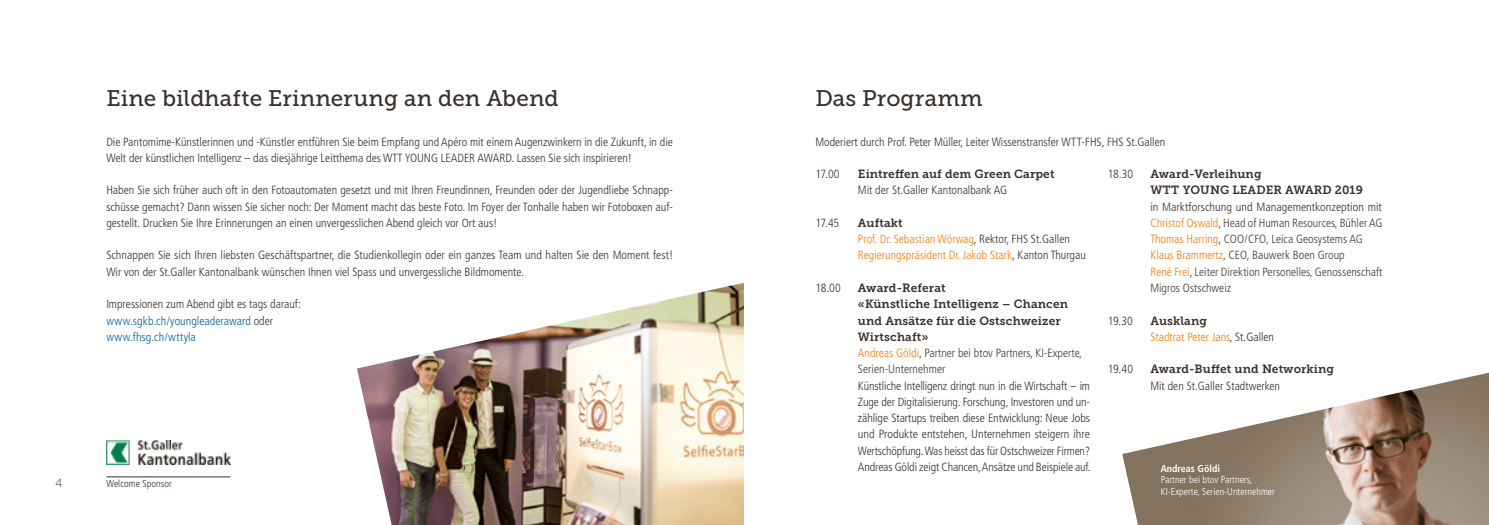
<style>
.page{position:relative;width:1489px;height:525px;background:#fff}
.page>*{position:absolute;margin:0;border:0;box-sizing:border-box;transform-origin:0 0}
.t1{font:22.5px "Museo Slab 500";letter-spacing:.005em;color:#3a302b}
.t2{font:300 condensed 11.88px/16.2px "Frutiger";color:#3a302b;text-align:justify}
.t3{font:300 condensed 11.88px/16.2px "Frutiger";color:#4a3831}
.t4{font:11.88px/16.2px "Museo Slab 700";letter-spacing:.01em;color:#3a302b}
.t5{font:300 condensed 11.88px/16.2px "Frutiger";color:#ef7c0c}
.t6{font:300 condensed 11.88px/16.2px "Frutiger";color:#005e9b}
.t7{font:11.88px "Museo Slab 100";color:#3a302b}
.t8{font:300 condensed 10px/11.2px "Frutiger";color:#fff}
.t9{font:300 condensed 10px "Frutiger";letter-spacing:.005em;color:#3a302b}
.t10{font:700 condensed 10px "Frutiger";color:#fff}
.s1{color:#3a302b}
.s2{color:#ef7c0c}
</style>
<div class="page">
<img style="left:357px;top:282px;width:387px;height:242px">
<img style="left:1122px;top:373px;width:366px;height:151px">
<img style="left:106px;top:440px;width:125px;height:24px">
<hr style="left:106px;top:476px;width:124px;height:1px;background:#3a302b">
<h1 class="t1" style="left:106px;top:85px;width:454px">Eine bildhafte Erinnerung an den Abend</h1>
<p class="t2" style="left:106px;top:133px;width:568px">Die Pantomime-Künstlerinnen und -Künstler entführen Sie beim Empfang und Apéro mit einem Augenzwinkern in die Zukunft, in die<br>Welt der künstlichen Intelligenz – das diesjährige Leitthema des WTT YOUNG LEADER AWARD. Lassen Sie sich inspirieren!</p>
<p class="t2" style="left:106px;top:182px;width:568px">Haben Sie sich früher auch oft in den Fotoautomaten gesetzt und mit Ihren Freundinnen, Freunden oder der Jugendliebe Schnapp&shy;schüsse gemacht? Dann wissen Sie sicher noch: Der Moment macht das beste Foto. Im Foyer der Tonhalle haben wir Fotoboxen auf&shy;gestellt. Drucken Sie Ihre Erinnerungen an einen unvergesslichen Abend gleich vor Ort aus!</p>
<p class="t2" style="left:106px;top:247px;width:568px">Schnappen Sie sich Ihren liebsten Geschäftspartner, die Studienkollegin oder ein ganzes Team und halten Sie den Moment fest!<br>Wir von der St.Galler Kantonalbank wünschen Ihnen viel Spass und unvergessliche Bildmomente.</p>
<p class="t6" style="left:106px;top:296px;width:196px"><span class="s1">Impressionen zum Abend gibt es tags darauf: </span>www.sgkb.ch/youngleaderaward <span class="s1">oder </span>www.fhsg.ch/wttyla</p>
<p class="t7" style="left:56px;top:476px;width:8px">4</p>
<p class="t9" style="left:106px;top:478px;width:67px">Welcome Sponsor</p>
<h1 class="t1" style="left:815px;top:85px;width:169px">Das Programm</h1>
<p class="t2" style="left:815px;top:133px;width:351px">Moderiert durch Prof. Peter Müller, Leiter Wissenstransfer WTT-FHS, FHS St.Gallen</p>
<p class="t2" style="left:815px;top:166px;width:26px">17.00</p>
<p class="t4" style="left:857px;top:166px;width:198px">Eintreffen auf dem Green Carpet</p>
<p class="t2" style="left:857px;top:182px;width:151px">Mit der St.Galler Kantonalbank AG</p>
<p class="t2" style="left:815px;top:215px;width:25px">17.45</p>
<p class="t4" style="left:857px;top:215px;width:46px">Auftakt</p>
<p class="t5" style="left:857px;top:231px;width:229px">Prof. Dr. Sebastian Wörwag<span class="s1">, Rektor, FHS St.Gallen<br></span>Regierungspräsident Dr. Jakob Stark<span class="s1">, Kanton Thurgau</span></p>
<p class="t2" style="left:815px;top:280px;width:27px">18.00</p>
<p class="t4" style="left:857px;top:280px;width:212px">Award-Referat<br>«Künstliche Intelligenz – Chancen und Ansätze für die Ostschweizer<br>Wirtschaft»</p>
<p class="t3" style="left:857px;top:345px;width:226px"><span class="s2">Andreas Göldi</span><span class="s1">,</span> Partner bei btov Partners, KI-Experte,<br>Serien-Unternehmer</p>
<p class="t2" style="left:857px;top:377px;width:234px">Künstliche Intelligenz dringt nun in die Wirtschaft – im Zuge der Digitalisierung. Forschung, Investoren und un&shy;zählige Startups treiben diese Entwicklung: Neue Jobs und Produkte entstehen, Unternehmen steigern ihre Wertschöpfung. Was heisst das für Ostschweizer Firmen?<br>Andreas Göldi zeigt Chancen, Ansätze und Beispiele auf.</p>
<p class="t2" style="left:1107px;top:166px;width:27px">18.30</p>
<p class="t4" style="left:1150px;top:166px;width:214px">Award-Verleihung<br>WTT YOUNG LEADER AWARD 2019</p>
<p class="t3" style="left:1150px;top:198px;width:234px"><span class="s1">in Marktforschung und Managementkonzeption mit </span><span class="s2">Christof Oswald</span>, Head of Human Resources, Bühler AG <span class="s2">Thomas Harring</span>, COO/CFO, Leica Geosystems AG <span class="s2">Klaus Brammertz</span>, CEO, Bauwerk Boen Group<br><span class="s2">René Frei</span>, Leiter Direktion Personelles, Genossenschaft Migros Ostschweiz</p>
<p class="t2" style="left:1107px;top:312px;width:26px">19.30</p>
<p class="t4" style="left:1150px;top:312px;width:58px">Ausklang</p>
<p class="t5" style="left:1150px;top:328px;width:125px">Stadtrat Peter Jans<span class="s1">, St.Gallen</span></p>
<p class="t2" style="left:1107px;top:361px;width:27px">19.40</p>
<p class="t4" style="left:1150px;top:361px;width:185px">Award-Buffet und Networking</p>
<p class="t2" style="left:1150px;top:377px;width:131px">Mit den St.Galler Stadtwerken</p>
<p class="t10" style="left:1160px;top:462px;width:61px">Andreas Göldi</p>
<p class="t8" style="left:1160px;top:474px;width:116px">Partner bei btov Partners,<br>KI-Experte, Serien-Unternehmer</p>
</div>
